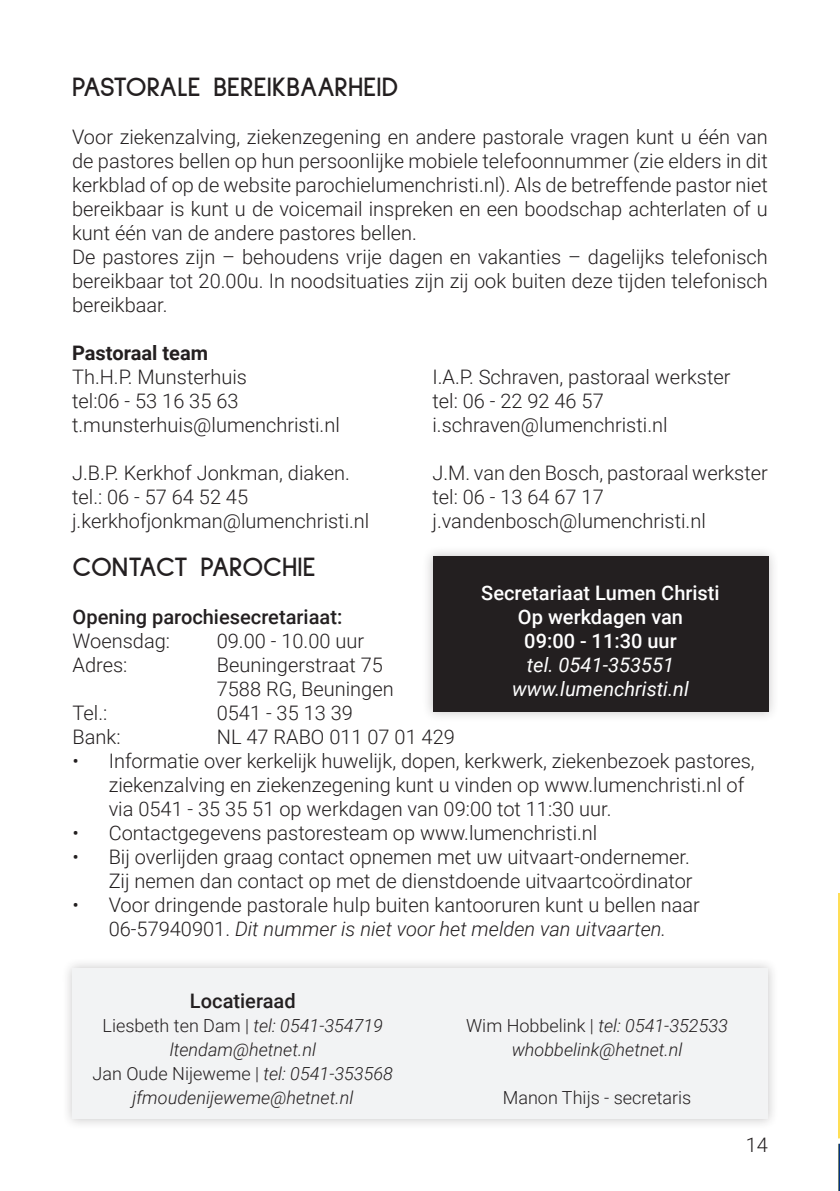
<style>
.page{position:relative;width:840px;height:1191px;background:#fff}
.page>*{position:absolute;margin:0;border:0;box-sizing:border-box;transform-origin:0 0}
.Kopteksten{font:700 28px "Sulphur Point";color:#231f20}
.Kopteksten-2{font:700 28px "Sulphur Point";letter-spacing:-.02em;color:#231f20}
.Basis_Tekst{font:300 20px/24px "Roboto";color:#231f20;text-align:justify}
.Basis_tekst_Wit{font:500 20px "Roboto";color:#fff}
.t1{font:500 20px "Roboto";color:#231f20}
.Basis_tekst_Wit-2{font:italic 20px "Roboto";color:#fff}
.Basis_Tekst-2{font:700 20px "Roboto";color:#231f20}
.Basis_Tekst-3{font:italic 300 18px/24px "Roboto";color:#231f20;text-align:center}
.Basis_Tekst-4{font:300 18px "Roboto";color:#231f20}
.s1{font-style:italic}
.s2{font-style:normal}
</style>
<div class="page">
<svg style="left:838px;top:894px;width:1px;height:297px"></svg>
<div style="left:421px;top:545px;width:358px;height:178px;background:#231f20;opacity:.25"></div>
<div style="left:432px;top:556px;width:336px;height:155px;background:#231f20"></div>
<div style="left:61px;top:957px;width:717px;height:173px;background:#231f20;opacity:.25"></div>
<div style="left:72px;top:968px;width:695px;height:151px;background:#f2f3f4"></div>
<p class="Kopteksten" style="left:72px;top:71px;width:327px">PASTORALE BEREIKBAARHEID</p>
<p class="Basis_Tekst" style="left:72px;top:124px;width:697px">Voor ziekenzalving, ziekenzegening en andere pastorale vragen kunt u één van de pastores bellen op hun persoonlijke mobiele telefoonnummer (zie elders in dit kerkblad of op de website parochielumenchristi.nl). Als de betreffende pastor niet bereikbaar is kunt u de voicemail inspreken en een boodschap achterlaten of u kunt één van de andere pastores bellen.</p>
<p class="Basis_Tekst" style="left:72px;top:244px;width:697px">De pastores zijn – behoudens vrije dagen en vakanties – dagelijks telefonisch bereikbaar tot 20.00u. In noodsituaties zijn zij ook buiten deze tijden telefonisch bereikbaar.</p>
<p class="Basis_Tekst-2" style="left:72px;top:339px;width:137px">Pastoraal team</p>
<p class="Basis_Tekst" style="left:72px;top:364px;width:176px">Th.H.P. Munsterhuis</p>
<p class="Basis_Tekst" style="left:432px;top:364px;width:299px">I.A.P. Schraven, pastoraal werkster</p>
<p class="Basis_Tekst" style="left:72px;top:388px;width:168px">tel:06 - 53 16 35 63</p>
<p class="Basis_Tekst" style="left:432px;top:388px;width:173px">tel: 06 - 22 92 46 57</p>
<p class="Basis_Tekst" style="left:72px;top:412px;width:269px">t.munsterhuis@lumenchristi.nl</p>
<p class="Basis_Tekst" style="left:432px;top:412px;width:236px">i.schraven@lumenchristi.nl</p>
<p class="Basis_Tekst" style="left:72px;top:460px;width:279px">J.B.P. Kerkhof Jonkman, diaken.</p>
<p class="Basis_Tekst" style="left:432px;top:460px;width:337px">J.M. van den Bosch, pastoraal werkster</p>
<p class="Basis_Tekst" style="left:72px;top:484px;width:177px">tel.: 06 - 57 64 52 45</p>
<p class="Basis_Tekst" style="left:432px;top:484px;width:173px">tel: 06 - 13 64 67 17</p>
<p class="Basis_Tekst" style="left:72px;top:508px;width:299px">j.kerkhofjonkman@lumenchristi.nl</p>
<p class="Basis_Tekst" style="left:432px;top:508px;width:275px">j.vandenbosch@lumenchristi.nl</p>
<p class="Kopteksten-2" style="left:73px;top:551px;width:244px">CONTACT PAROCHIE</p>
<p class="t1" style="left:73px;top:603px;width:271px">Opening parochiesecretariaat:</p>
<p class="Basis_Tekst" style="left:73px;top:628px;width:99px">Woensdag:</p>
<p class="Basis_Tekst" style="left:217px;top:628px;width:149px">09.00 - 10.00 uur</p>
<p class="Basis_Tekst" style="left:73px;top:652px;width:56px">Adres:</p>
<p class="Basis_Tekst" style="left:217px;top:652px;width:167px">Beuningerstraat 75</p>
<p class="Basis_Tekst" style="left:217px;top:676px;width:178px">7588 RG, Beuningen</p>
<p class="Basis_Tekst" style="left:73px;top:700px;width:36px">Tel.:</p>
<p class="Basis_Tekst" style="left:217px;top:700px;width:137px">0541 - 35 13 39</p>
<p class="Basis_Tekst" style="left:73px;top:724px;width:49px">Bank:</p>
<p class="Basis_Tekst" style="left:217px;top:724px;width:239px">NL 47 RABO 011 07 01 429</p>
<p class="Basis_Tekst" style="left:109px;top:748px;width:647px;text-align:left;text-indent:-36px">• Informatie over kerkelijk huwelijk, dopen, kerkwerk, ziekenbezoek pastores, ziekenzalving en ziekenzegening kunt u vinden op www.lumenchristi.nl of via 0541 - 35 35 51 op werkdagen van 09:00 tot 11:30 uur.</p>
<p class="Basis_Tekst" style="left:73px;top:820px;width:526px">• Contactgegevens pastoresteam op www.lumenchristi.nl</p>
<p class="Basis_Tekst" style="left:73px;top:844px;width:621px;text-align:right">• Bij overlijden graag contact opnemen met uw uitvaart-ondernemer.<br>Zij nemen dan contact op met de dienstdoende uitvaartcoördinator</p>
<p class="Basis_Tekst" style="left:73px;top:892px;width:628px;text-align:center">• Voor dringende pastorale hulp buiten kantooruren kunt u bellen naar<br>06-57940901. <span class="s1">Dit nummer is niet voor het melden van uitvaarten.</span></p>
<p class="Basis_tekst_Wit" style="left:481px;top:579px;width:240px">Secretariaat Lumen Christi</p>
<p class="Basis_tekst_Wit" style="left:517px;top:603px;width:166px">Op werkdagen van</p>
<p class="Basis_tekst_Wit" style="left:524px;top:627px;width:154px">09:00 - 11:30 uur</p>
<p class="Basis_tekst_Wit-2" style="left:526px;top:651px;width:149px">tel. 0541-353551</p>
<p class="Basis_tekst_Wit-2" style="left:512px;top:675px;width:178px">www.lumenchristi.nl</p>
<p class="t1" style="left:190px;top:987px;width:107px">Locatieraad</p>
<p class="Basis_Tekst-4" style="left:102px;top:1013px;width:282px">Liesbeth ten Dam | <span class="s1">tel: 0541-354719</span></p>
<p class="Basis_Tekst-3" style="left:92px;top:1037px;width:302px">ltendam@hetnet.nl<br><span class="s2">Jan Oude Nijeweme |</span> tel: 0541-353568</p>
<p class="Basis_Tekst-3" style="left:132px;top:1085px;width:222px">jfmoudenijeweme@hetnet.nl</p>
<p class="Basis_Tekst-3" style="left:466px;top:1013px;width:263px"><span class="s2">Wim Hobbelink |</span> tel: 0541-352533 whobbelink@hetnet.nl</p>
<p class="Basis_Tekst-4" style="left:502px;top:1085px;width:190px">Manon Thijs - secretaris</p>
<p class="Basis_Tekst" style="left:745px;top:1132px;width:24px">14</p>
</div>
